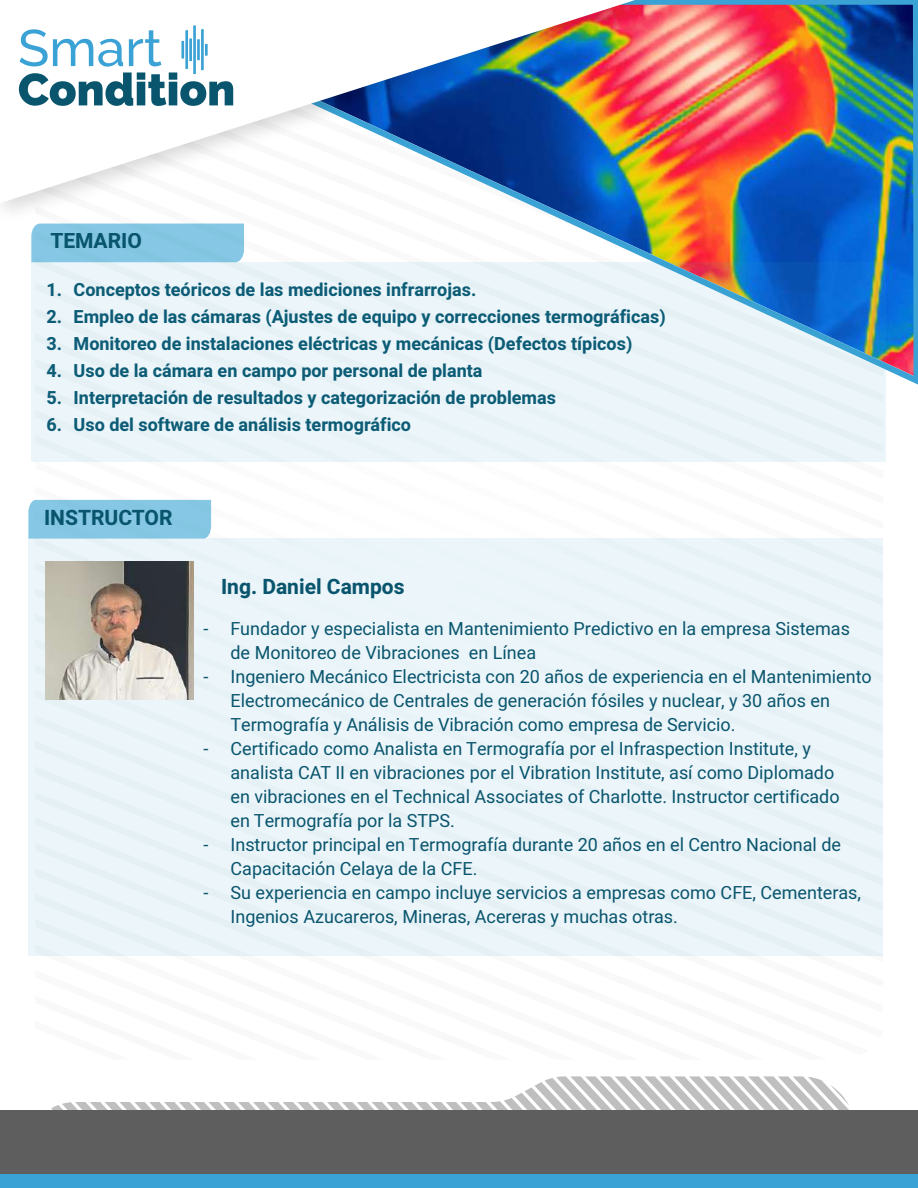
<style>
.page{position:relative;width:918px;height:1188px;background:#fff}
.page>*{position:absolute;margin:0;border:0;box-sizing:border-box;transform-origin:0 0}
.t1{font:700 21px "Heebo";color:#09556d}
.t2{font:18px/24px "Heebo";color:#09556d}
.t3{font:700 18px "Heebo";color:#09556d}
</style>
<div class="page">
<div style="left:28px;top:538px;width:855px;height:418px;background:#ebf5fa"></div>
<svg style="left:51px;top:1076px;width:798px;height:34px"></svg>
<div style="left:0;top:1174px;width:918px;height:14px;background:#3aa2d4"></div>
<div style="left:0;top:1110px;width:918px;height:64px;background:#5e5e5e"></div>
<img style="left:244px;top:0;width:674px;height:385px">
<div style="left:31px;top:232px;width:213px;height:30px;background:#85c7e4"></div>
<svg style="left:31px;top:262px;width:855px;height:200px;background:#dbeaf3"></svg>
<div style="left:28px;top:500px;width:183px;height:39px;background:#85c7e4"></div>
<img style="left:2px;top:0;width:662px;height:232px">
<svg style="left:2px;top:0;width:634px;height:203px"></svg>
<svg style="left:19px;top:29px;width:214px;height:77px"></svg>
<hr style="left:185px;top:30px;width:3px;height:39px;background:#3aa2d4">
<hr style="left:193px;top:25px;width:3px;height:49px;background:#3aa2d4">
<hr style="left:201px;top:29px;width:3px;height:41px;background:#3aa2d4">
<img style="left:45px;top:561px;width:149px;height:139px">
<p class="t1" style="left:50px;top:226px;width:93px">TEMARIO</p>
<p class="t3" style="left:47px;top:277px;width:431px">1. Conceptos teóricos de las mediciones infrarrojas.</p>
<p class="t3" style="left:47px;top:304px;width:621px">2. Empleo de las cámaras (Ajustes de equipo y correcciones termográficas)</p>
<p class="t3" style="left:47px;top:331px;width:587px">3. Monitoreo de instalaciones eléctricas y mecánicas (Defectos típicos)</p>
<p class="t3" style="left:47px;top:358px;width:437px">4. Uso de la cámara en campo por personal de planta</p>
<p class="t3" style="left:47px;top:385px;width:511px">5. Interpretación de resultados y categorización de problemas</p>
<p class="t3" style="left:47px;top:412px;width:366px">6. Uso del software de análisis termográfico</p>
<p class="t1" style="left:44px;top:503px;width:130px">INSTRUCTOR</p>
<p class="t1" style="left:221px;top:572px;width:185px">Ing. Daniel Campos</p>
<p class="t2" style="left:231px;top:617px;width:621px;text-indent:-27px">- Fundador y especialista en Mantenimiento Predictivo en la empresa Sistemas de Monitoreo de Vibraciones en Línea</p>
<p class="t2" style="left:231px;top:665px;width:643px;text-indent:-27px">- Ingeniero Mecánico Electricista con 20 años de experiencia en el Mantenimiento<br>Electromecánico de Centrales de generación fósiles y nuclear, y 30 años en<br>Termografía y Análisis de Vibración como empresa de Servicio.</p>
<p class="t2" style="left:231px;top:737px;width:611px;text-indent:-27px">- Certificado como Analista en Termografía por el Infraspection Institute, y analista CAT II en vibraciones por el Vibration Institute, así como Diplomado en vibraciones en el Technical Associates of Charlotte. Instructor certificado en Termografía por la STPS.</p>
<p class="t2" style="left:231px;top:833px;width:612px;text-indent:-27px">- Instructor principal en Termografía durante 20 años en el Centro Nacional de<br>Capacitación Celaya de la CFE.</p>
<p class="t2" style="left:231px;top:881px;width:632px;text-indent:-27px">- Su experiencia en campo incluye servicios a empresas como CFE, Cementeras,<br>Ingenios Azucareros, Mineras, Acereras y muchas otras.</p>
</div>
